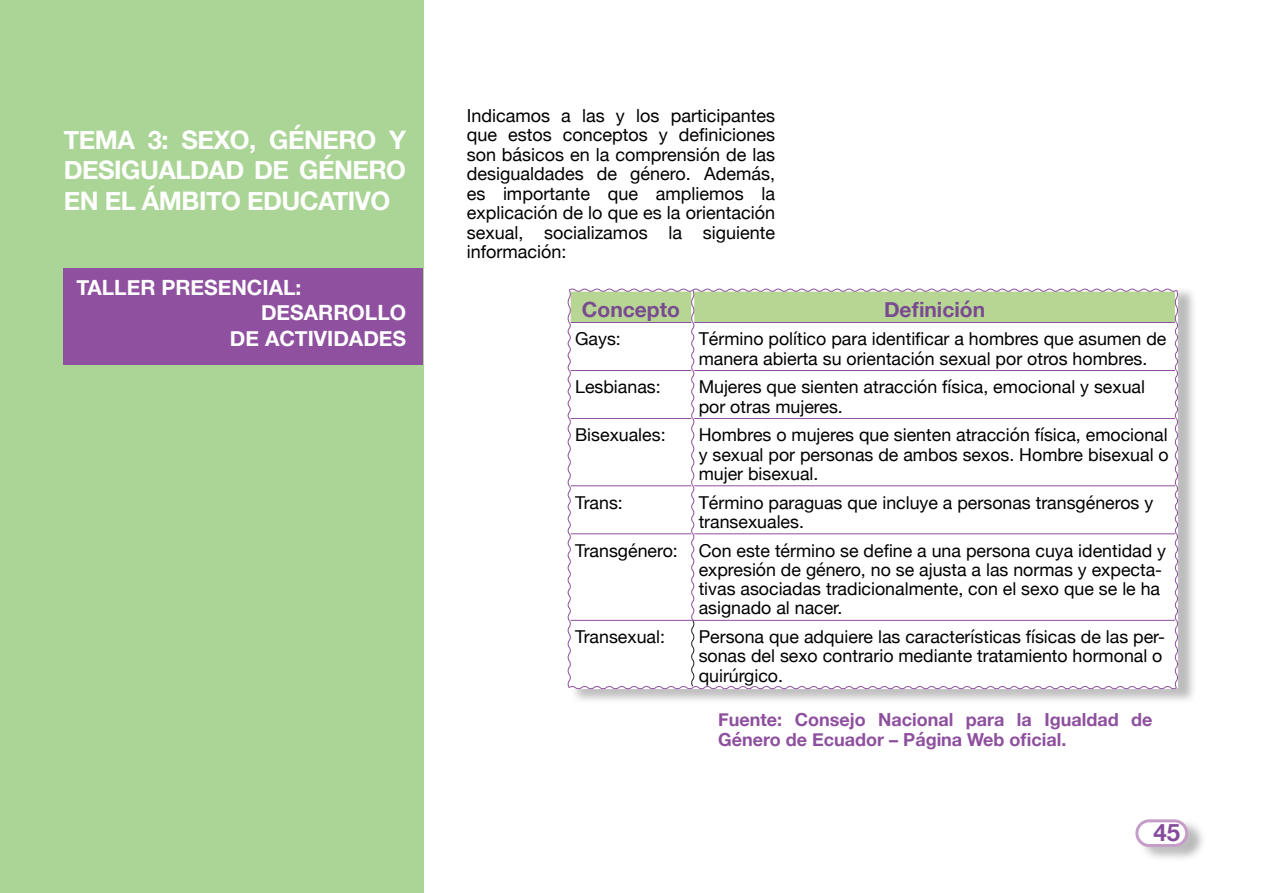
<style>
.page{position:relative;width:1263px;height:893px;background:#fff}
.page>*{position:absolute;margin:0;border:0;box-sizing:border-box;transform-origin:0 0}
.título{font:700 25.5px/30.6px "Helvetica Neue";letter-spacing:-.02em;color:#fff;text-align:justify}
.t1{font:700 24px "Helvetica Neue";color:#864c9c}
.subtítulo{font:700 21px "Helvetica Neue";color:#fff}
.t2{font:700 21px "Helvetica Neue";color:#7a4a91}
.anexos{font:18px/19.5px "Helvetica Neue";color:#000;text-align:justify}
.anexos-2{font:700 18px/19.5px "Helvetica Neue";color:#8e509e}
.t3{font:17.7px/19.2px "Helvetica Neue";color:#000}
</style>
<div class="page">
<div style="left:1135px;top:819px;width:53px;height:28px;border:3px solid #c59dc8;border-radius:12px"></div>
<div style="left:538px;top:257px;width:670px;height:461px;background:#fff;opacity:.75"></div>
<svg style="left:567px;top:288px;width:612px;height:402px"></svg>
<div style="left:0;top:0;width:423px;height:893px;background:#abd596"></div>
<div style="left:64px;top:268px;width:359px;height:97px;background:#8e509f"></div>
<p class="título" style="left:64px;top:125px;width:344px">TEMA 3: SEXO, GÉNERO Y DESIGUALDAD DE GÉNERO EN EL ÁMBITO EDUCATIVO</p>
<p class="subtítulo" style="left:77px;top:271px;width:226px">TALLER PRESENCIAL:</p>
<p class="subtítulo" style="left:261px;top:296px;width:147px">DESARROLLO</p>
<p class="subtítulo" style="left:230px;top:322px;width:178px">DE ACTIVIDADES</p>
<p class="anexos" style="left:467px;top:106px;width:310px">Indicamos a las y los participantes que estos conceptos y definiciones son básicos en la comprensión de las desigualdades de género. Además, es importante que ampliemos la explicación de lo que es la orientación sexual, socializamos la siguiente información:</p>
<p class="t2" style="left:582px;top:293px;width:100px">Concepto</p>
<p class="t2" style="left:884px;top:293px;width:103px">Definición</p>
<p class="t3" style="left:575px;top:330px;width:47px">Gays:</p>
<p class="t3" style="left:699px;top:330px;width:469px">Término político para identificar a hombres que asumen de manera abierta su orientación sexual por otros hombres.</p>
<p class="t3" style="left:575px;top:378px;width:87px">Lesbianas:</p>
<p class="t3" style="left:699px;top:378px;width:448px">Mujeres que sienten atracción física, emocional y sexual por otras mujeres.</p>
<p class="t3" style="left:575px;top:426px;width:92px">Bisexuales:</p>
<p class="t3" style="left:699px;top:426px;width:472px;text-align:justify">Hombres o mujeres que sienten atracción física, emocional y sexual por personas de ambos sexos. Hombre bisexual o mujer bisexual.</p>
<p class="t3" style="left:575px;top:494px;width:49px">Trans:</p>
<p class="t3" style="left:699px;top:494px;width:456px">Término paraguas que incluye a personas transgéneros y transexuales.</p>
<p class="t3" style="left:575px;top:542px;width:104px">Transgénero:</p>
<p class="t3" style="left:699px;top:542px;width:469px">Con este término se define a una persona cuya identidad y expresión de género, no se ajusta a las normas y expecta&shy;tivas asociadas tradicionalmente, con el sexo que se le ha asignado al nacer.</p>
<p class="t3" style="left:575px;top:628px;width:91px">Transexual:</p>
<p class="t3" style="left:699px;top:628px;width:468px">Persona que adquiere las características físicas de las per&shy;sonas del sexo contrario mediante tratamiento hormonal o quirúrgico.</p>
<p class="anexos-2" style="left:718px;top:710px;width:436px">Fuente: Consejo Nacional para la Igualdad de<br>Género de Ecuador – Página Web oficial.</p>
<h2 class="t1" style="left:1153px;top:814px;width:28px">45</h2>
</div>
